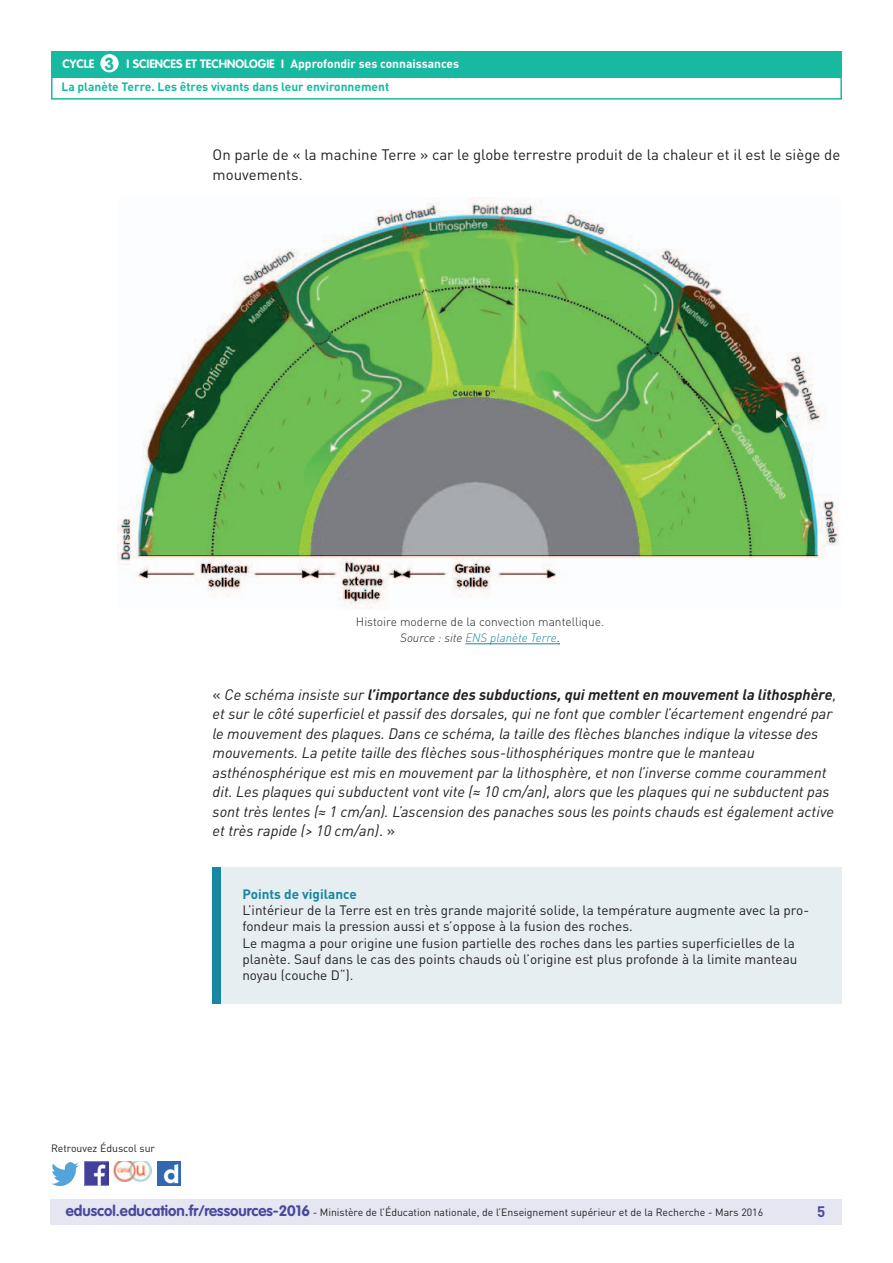
<style>
.page{position:relative;width:893px;height:1263px;background:#fff}
.page>*{position:absolute;margin:0;border:0;box-sizing:border-box;transform-origin:0 0}
.t1{font:700 17.25px "VAG Rounded Std";color:#17baa1}
.t2{font:italic 15px/19.5px "DIN Pro";color:#231f20}
.t3{font:15px/19.5px "DIN Pro";color:#231f20}
.t4{font:700 15px "DIN Pro";color:#4a489e}
.t5{font:13.5px/16.2px "DIN Pro";color:#231f20}
.t6{font:700 13.5px "DIN Pro";color:#16879f}
.t7{font:700 12px/23.1px "DIN Pro";color:#17baa1}
.t8{font:300 12px/16.5px "DIN Pro";color:#231f20;text-align:center}
.t9{font:700 12px "VAG Rounded Std";color:#fff}
.t10{font:10.5px "DIN Pro";color:#231f20}
.s1{font-family:"VAG Rounded Std";color:#fff}
.s2{color:#fff}
.s3{font-style:italic}
.s4{font-style:italic;color:#16879f}
.s5{font-weight:400;color:#3451a2}
.s6{font-style:normal}
.s7{font-weight:700}
.s8{font-family:"VAG Rounded Std";font-weight:700;font-size:15px;color:#4a489e}
</style>
<div class="page">
<div style="left:50px;top:1199px;width:791px;height:26px;background:#e6e5f2"></div>
<div style="left:51px;top:51px;width:791px;height:27px;background:#17baa1"></div>
<div style="left:100px;top:54px;width:19px;height:18px;background:#fff;border-radius:50%"></div>
<div style="left:51px;top:75px;width:791px;height:25px;border:2px solid #17baa1"></div>
<img style="left:85px;top:1162px;width:23px;height:23px">
<img style="left:51px;top:1163px;width:28px;height:22px">
<img style="left:158px;top:1162px;width:22px;height:23px">
<img style="left:114px;top:1162px;width:38px;height:19px">
<img style="left:117px;top:197px;width:722px;height:413px">
<hr style="left:465px;top:643px;width:92px;height:1px;background:#16879f">
<div style="left:213px;top:867px;width:629px;height:136px;background:#e6eef2"></div>
<div style="left:213px;top:867px;width:8px;height:136px;background:#16879f"></div>
<p class="t1" style="left:105px;top:53px;width:11px">3</p>
<p class="t7" style="left:61px;top:52px;width:399px;text-indent:124px"><span class="s1">et technologie I</span> <span class="s2">Approfondir ses connaissances<br></span>La planète Terre. Les êtres vivants dans leur environnement</p>
<p class="t9" style="left:63px;top:57px;width:33px">CYCLE</p>
<p class="t9" style="left:127px;top:57px;width:44px">I Sciences</p>
<p class="t3" style="left:213px;top:145px;width:629px">On parle de « la machine Terre » car le globe terrestre produit de la chaleur et il est le siège de mouvements.</p>
<p class="t8" style="left:356px;top:613px;width:250px">Histoire moderne de la convection mantellique.<br><span class="s3">Source : site</span> <span class="s4">ENS planète Terre</span><span class="s5">.</span></p>
<p class="t2" style="left:213px;top:684px;width:625px"><span class="s6">«</span> Ce schéma insiste sur <span class="s7">l’importance des subductions, qui mettent en mouvement la lithosphère</span>, et sur le côté superficiel et passif des dorsales, qui ne font que combler l’écartement engendré par le mouvement des plaques. Dans ce schéma, la taille des flèches blanches indique la vitesse des mouvements. La petite taille des flèches sous-lithosphériques montre que le manteau asthénosphérique est mis en mouvement par la lithosphère, et non l’inverse comme couramment dit. Les plaques qui subductent vont vite (≈ 10 cm/an), alors que les plaques qui ne subductent pas sont très lentes (≈ 1 cm/an). L’ascension des panaches sous les points chauds est également active et très rapide (&gt; 10 cm/an)<span class="s6">. »</span></p>
<p class="t10" style="left:51px;top:1141px;width:106px">Retrouvez Éduscol sur</p>
<p class="t6" style="left:242px;top:885px;width:116px">Points de vigilance</p>
<p class="t5" style="left:242px;top:902px;width:568px">L’intérieur de la Terre est en très grande majorité solide, la température augmente avec la pro&shy;fondeur mais la pression aussi et s’oppose à la fusion des roches.<br>Le magma a pour origine une fusion partielle des roches dans les parties superficielles de la planète. Sauf dans le cas des points chauds où l’origine est plus profonde à la limite manteau noyau (couche D“).</p>
<p class="t10" style="left:66px;top:1205px;width:699px"><span class="s8">eduscol.education.fr/ressources-2016</span> - Ministère de l’Éducation nationale, de l’Enseignement supérieur et de la Recherche - Mars 2016</p>
<p class="t4" style="left:817px;top:1201px;width:10px">5</p>
</div>
